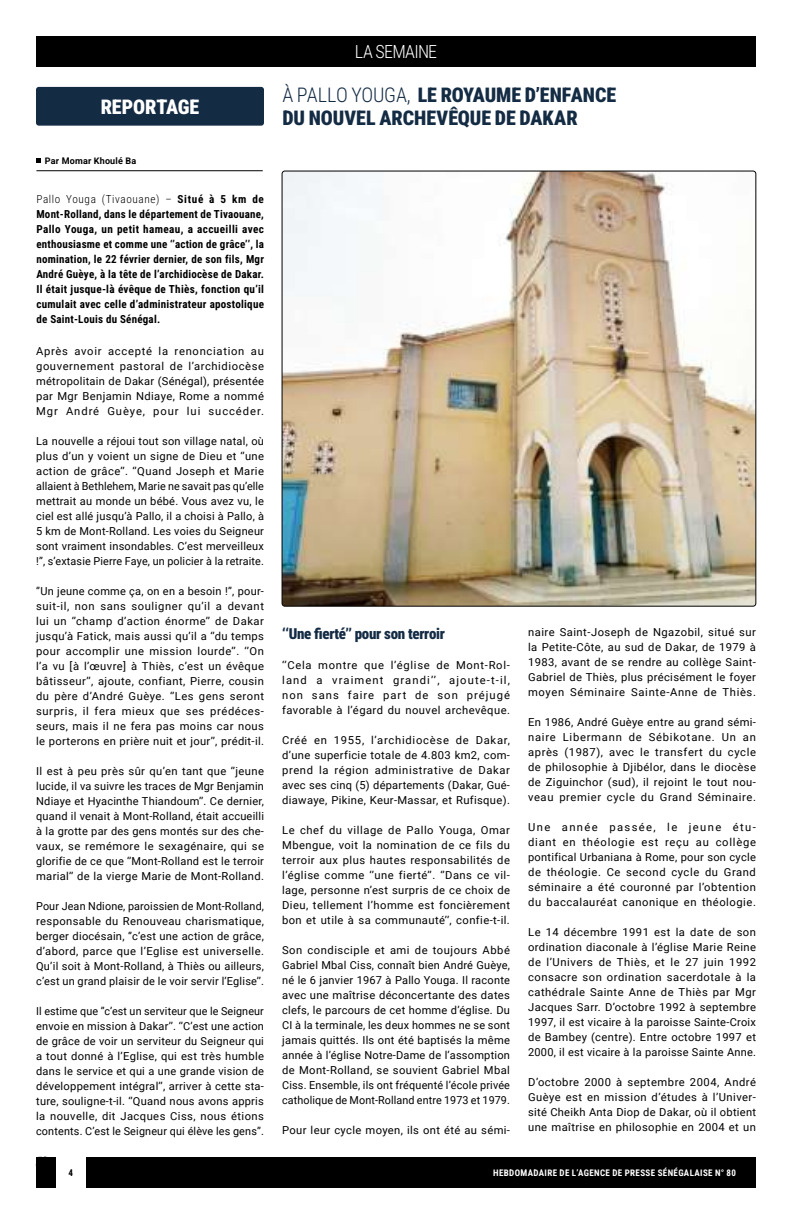
<style>
.page{position:relative;width:792px;height:1224px;background:#fff}
.page>*{position:absolute;margin:0;border:0;box-sizing:border-box;transform-origin:0 0}
.t1{font:900 20px/23px "Roboto Condensed";color:#142b44}
.t2{font:900 20px "Roboto Condensed";letter-spacing:-.005em;color:#fff}
.t3{font:300 18px "Roboto Condensed";letter-spacing:-.04em;color:#fff}
.t4{font:900 15px "Roboto Condensed";letter-spacing:-.02em;color:#142b44}
.t5{font:11px/15px "Roboto";letter-spacing:.03em;color:#000;text-align:justify}
.t6{font:700 11px/15px "Roboto Condensed";letter-spacing:.02em;color:#000;text-align:justify}
.t7{font:700 9px "Roboto Condensed";letter-spacing:.04em;color:#fff}
.t8{font:700 9px "Roboto";letter-spacing:.02em;color:#000}
.t9{font:700 9px "Roboto Condensed";color:#000}
.s1{font-weight:300}
</style>
<div class="page">
<div style="left:36px;top:36px;width:720px;height:31px;background:#000"></div>
<img style="left:282px;top:171px;width:474px;height:435px">
<div style="left:36px;top:1157px;width:720px;height:31px;background:#000"></div>
<div style="left:56px;top:1155px;width:30px;height:35px;background:#fff"></div>
<hr style="left:36px;top:171px;width:227px;height:1px;background:#000">
<svg style="left:37px;top:159px;width:4px;height:4px"></svg>
<div style="left:36px;top:87px;width:228px;height:39px;background:#142b44;border-radius:3px"></div>
<h1 class="t2" style="left:101px;top:93px;width:100px">REPORTAGE</h1>
<p class="t8" style="left:45px;top:155px;width:93px">Par Momar Khoulé Ba</p>
<p class="t6" style="left:36px;top:191px;width:229px"><span class="s1">Pallo Youga (Tivaouane) –</span> Situé à 5 km de Mont-Rolland, dans le département de Tivaouane, Pallo Youga, un petit hameau, a accueilli avec enthousiasme et comme une ‘’action de grâce’’, la nomination, le 22 février dernier, de son fils, Mgr André Guèye, à la tête de l’archidiocèse de Dakar.<br>Il était jusque-là évêque de Thiès, fonction qu’il cumulait avec celle d’administrateur apostolique de Saint-Louis du Sénégal.</p>
<p class="t5" style="left:36px;top:343px;width:229px">Après avoir accepté la renonciation au gouvernement pastoral de l’archidiocèse métropolitain de Dakar (Sénégal), présentée par Mgr Benjamin Ndiaye, Rome a nommé Mgr André Guèye, pour lui succéder.</p>
<p class="t5" style="left:36px;top:433px;width:229px">La nouvelle a réjoui tout son village natal, où plus d’un y voient un signe de Dieu et ‘’une action de grâce’’. ‘’Quand Joseph et Marie allaient à Bethlehem, Marie ne savait pas qu’elle mettrait au monde un bébé. Vous avez vu, le ciel est allé jusqu’à Pallo, il a choisi à Pallo, à 5 km de Mont-Rolland. Les voies du Seigneur sont vraiment insondables. C’est merveilleux !’’, s’extasie Pierre Faye, un policier à la retraite.</p>
<p class="t5" style="left:36px;top:583px;width:229px">‘’Un jeune comme ça, on en a besoin !’’, pour&shy;suit-il, non sans souligner qu’il a devant lui un ‘’champ d’action énorme’’ de Dakar jusqu’à Fatick, mais aussi qu’il a ‘’du temps pour accomplir une mission lourde’’. ‘’On l’a vu [à l’œuvre] à Thiès, c’est un évêque bâtisseur’’, ajoute, confiant, Pierre, cousin du père d’André Guèye. ‘’Les gens seront surpris, il fera mieux que ses prédéces&shy;seurs, mais il ne fera pas moins car nous le porterons en prière nuit et jour’’, prédit-il.</p>
<p class="t5" style="left:36px;top:763px;width:229px">Il est à peu près sûr qu’en tant que ‘’jeune lucide, il va suivre les traces de Mgr Benjamin Ndiaye et Hyacinthe Thiandoum’’. Ce dernier, quand il venait à Mont-Rolland, était accueilli à la grotte par des gens montés sur des che&shy;vaux, se remémore le sexagénaire, qui se glorifie de ce que ‘’Mont-Rolland est le terroir marial’’ de la vierge Marie de Mont-Rolland.</p>
<p class="t5" style="left:36px;top:898px;width:229px">Pour Jean Ndione, paroissien de Mont-Rolland, responsable du Renouveau charismatique, berger diocésain, ‘’c’est une action de grâce, d’abord, parce que l’Eglise est universelle.<br>Qu’il soit à Mont-Rolland, à Thiès ou ailleurs, c’est un grand plaisir de le voir servir l’Eglise’’.</p>
<p class="t5" style="left:36px;top:1003px;width:229px">Il estime que ”c’est un serviteur que le Seigneur envoie en mission à Dakar’’. ‘’C’est une action de grâce de voir un serviteur du Seigneur qui a tout donné à l’Eglise, qui est très humble dans le service et qui a une grande vision de développement intégral’’, arriver à cette sta&shy;ture, souligne-t-il. ‘’Quand nous avons appris la nouvelle, dit Jacques Ciss, nous étions contents. C’est le Seigneur qui élève les gens’’.</p>
<h2 class="t3" style="left:355px;top:39px;width:84px">LA SEMAINE</h2>
<h1 class="t1" style="left:282px;top:83px;width:335px"><span class="s1">À PALLO YOUGA,</span> LE ROYAUME D’ENFANCE<br>DU NOUVEL ARCHEVÊQUE DE DAKAR</h1>
<h3 class="t4" style="left:282px;top:623px;width:164px">‘‘Une fierté’’ pour son terroir</h3>
<p class="t5" style="left:282px;top:657px;width:229px">‘’Cela montre que l’église de Mont-Rol&shy;land a vraiment grandi’’, ajoute-t-il, non sans faire part de son préjugé favorable à l’égard du nouvel archevêque.</p>
<p class="t5" style="left:282px;top:732px;width:229px">Créé en 1955, l’archidiocèse de Dakar, d’une superficie totale de 4.803 km2, com&shy;prend la région administrative de Dakar avec ses cinq (5) départements (Dakar, Gué&shy;diawaye, Pikine, Keur-Massar, et Rufisque).</p>
<p class="t5" style="left:282px;top:822px;width:229px">Le chef du village de Pallo Youga, Omar Mbengue, voit la nomination de ce fils du terroir aux plus hautes responsabilités de l’église comme ‘’une fierté’’. ‘’Dans ce vil&shy;lage, personne n’est surpris de ce choix de Dieu, tellement l’homme est foncièrement bon et utile à sa communauté’’, confie-t-il.</p>
<p class="t5" style="left:282px;top:942px;width:229px">Son condisciple et ami de toujours Abbé Gabriel Mbal Ciss, connaît bien André Guèye, né le 6 janvier 1967 à Pallo Youga. Il raconte avec une maîtrise déconcertante des dates clefs, le parcours de cet homme d’église. Du CI à la terminale, les deux hommes ne se sont jamais quittés. Ils ont été baptisés la même année à l’église Notre-Dame de l’assomption de Mont-Rolland, se souvient Gabriel Mbal Ciss. Ensemble, ils ont fréquenté l’école privée catholique de Mont-Rolland entre 1973 et 1979.</p>
<p class="t5" style="left:282px;top:1122px;width:229px">Pour leur cycle moyen, ils ont été au sémi-</p>
<p class="t5" style="left:528px;top:624px;width:229px">naire Saint-Joseph de Ngazobil, situé sur la Petite-Côte, au sud de Dakar, de 1979 à 1983, avant de se rendre au collège Saint-Gabriel de Thiès, plus précisément le foyer moyen Séminaire Sainte-Anne de Thiès.</p>
<p class="t5" style="left:528px;top:714px;width:229px">En 1986, André Guèye entre au grand sémi&shy;naire Libermann de Sébikotane. Un an après (1987), avec le transfert du cycle de philosophie à Djibélor, dans le diocèse de Ziguinchor (sud), il rejoint le tout nou&shy;veau premier cycle du Grand Séminaire.</p>
<p class="t5" style="left:528px;top:819px;width:229px">Une année passée, le jeune étu&shy;diant en théologie est reçu au collège pontifical Urbaniana à Rome, pour son cycle de théologie. Ce second cycle du Grand séminaire a été couronné par l’obtention du baccalauréat canonique en théologie.</p>
<p class="t5" style="left:528px;top:924px;width:229px">Le 14 décembre 1991 est la date de son ordination diaconale à l’église Marie Reine de l’Univers de Thiès, et le 27 juin 1992 consacre son ordination sacerdotale à la cathédrale Sainte Anne de Thiès par Mgr Jacques Sarr. D’octobre 1992 à septembre 1997, il est vicaire à la paroisse Sainte-Croix de Bambey (centre). Entre octobre 1997 et 2000, il est vicaire à la paroisse Sainte Anne.</p>
<p class="t5" style="left:528px;top:1074px;width:229px">D’octobre 2000 à septembre 2004, André Guèye est en mission d’études à l’Univer&shy;sité Cheikh Anta Diop de Dakar, où il obtient une maîtrise en philosophie en 2004 et un</p>
<p class="t9" style="left:68px;top:1167px;width:6px">4</p>
<p class="t7" style="left:493px;top:1167px;width:244px">HEBDOMADAIRE DE L’AGENCE DE PRESSE SÉNÉGALAISE N° 80</p>
</div>
